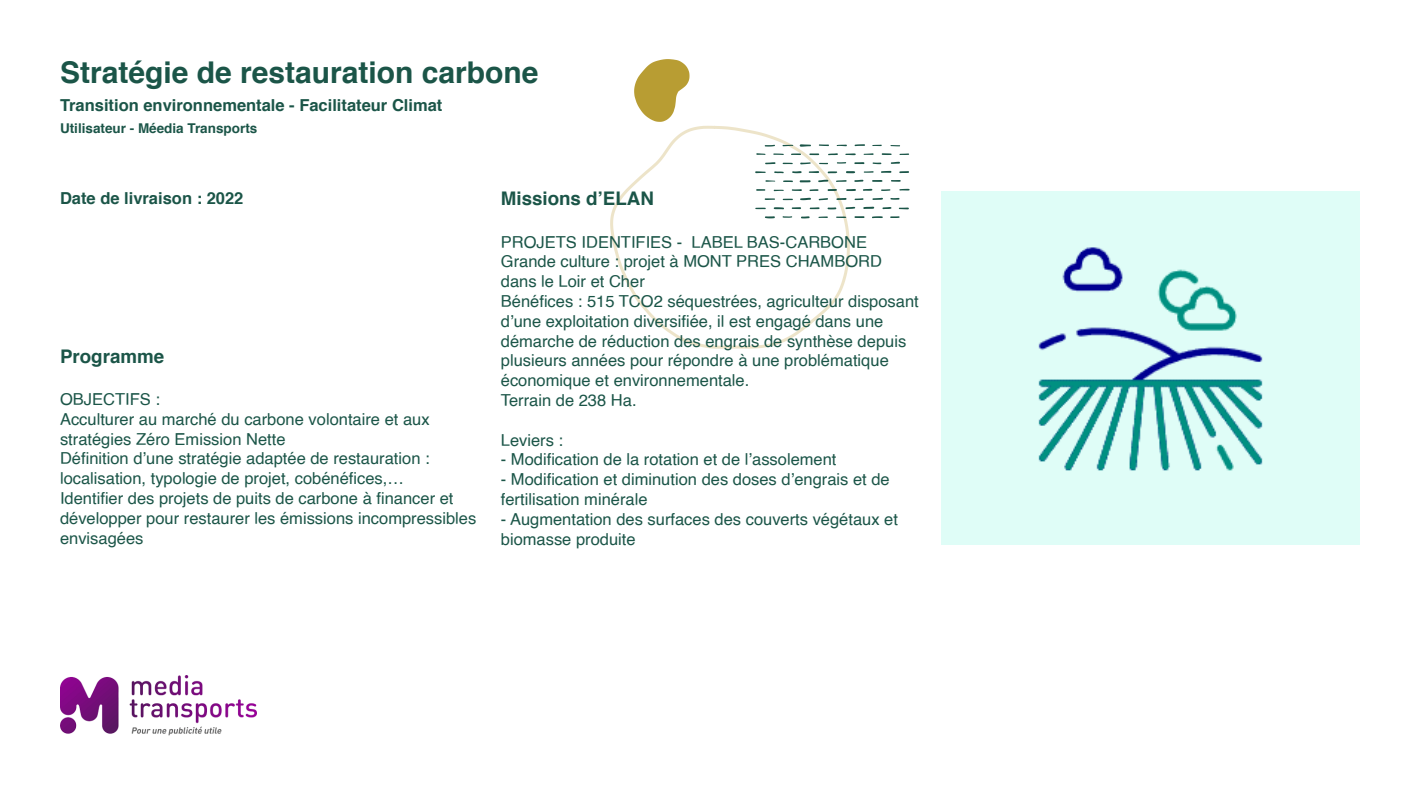
<style>
.page{position:relative;width:1420px;height:796px;background:#fff}
.page>*{position:absolute;margin:0;border:0;box-sizing:border-box;transform-origin:0 0}
.t1{font:700 30px "Helvetica";color:#1b5548}
.t2{font:700 18.75px "Helvetica";color:#1b5548}
.t3{font:16.5px/19.8px "Helvetica";color:#1b5548}
.t4{font:700 16.5px "Helvetica";color:#1b5548}
.t5{font:700 13.5px "Helvetica";color:#1b5548}
</style>
<div class="page">
<svg style="left:634px;top:59px;width:55px;height:61px"></svg>
<svg style="left:610px;top:120px;width:241px;height:229px"></svg>
<svg style="left:828px;top:153px;width:10px;height:2px"></svg>
<svg style="left:845px;top:153px;width:11px;height:2px"></svg>
<svg style="left:837px;top:162px;width:9px;height:2px"></svg>
<svg style="left:854px;top:162px;width:10px;height:2px"></svg>
<svg style="left:819px;top:144px;width:10px;height:2px"></svg>
<svg style="left:854px;top:144px;width:11px;height:2px"></svg>
<svg style="left:864px;top:153px;width:9px;height:2px"></svg>
<svg style="left:809px;top:153px;width:10px;height:2px"></svg>
<svg style="left:872px;top:162px;width:9px;height:2px"></svg>
<svg style="left:882px;top:153px;width:10px;height:2px"></svg>
<svg style="left:809px;top:171px;width:10px;height:2px"></svg>
<svg style="left:828px;top:171px;width:9px;height:2px"></svg>
<svg style="left:846px;top:171px;width:9px;height:2px"></svg>
<svg style="left:864px;top:171px;width:10px;height:2px"></svg>
<svg style="left:881px;top:171px;width:10px;height:2px"></svg>
<svg style="left:818px;top:180px;width:10px;height:2px"></svg>
<svg style="left:836px;top:180px;width:10px;height:2px"></svg>
<svg style="left:854px;top:180px;width:9px;height:2px"></svg>
<svg style="left:872px;top:180px;width:10px;height:2px"></svg>
<svg style="left:809px;top:189px;width:9px;height:2px"></svg>
<svg style="left:827px;top:189px;width:10px;height:2px"></svg>
<svg style="left:846px;top:189px;width:10px;height:2px"></svg>
<svg style="left:863px;top:189px;width:9px;height:2px"></svg>
<svg style="left:881px;top:189px;width:9px;height:2px"></svg>
<svg style="left:819px;top:198px;width:9px;height:2px"></svg>
<svg style="left:836px;top:198px;width:10px;height:2px"></svg>
<svg style="left:854px;top:198px;width:9px;height:2px"></svg>
<svg style="left:872px;top:198px;width:11px;height:2px"></svg>
<svg style="left:810px;top:207px;width:9px;height:2px"></svg>
<svg style="left:827px;top:207px;width:9px;height:2px"></svg>
<svg style="left:845px;top:207px;width:10px;height:2px"></svg>
<svg style="left:863px;top:207px;width:11px;height:2px"></svg>
<svg style="left:882px;top:207px;width:9px;height:2px"></svg>
<svg style="left:800px;top:144px;width:11px;height:3px"></svg>
<svg style="left:800px;top:162px;width:11px;height:2px"></svg>
<svg style="left:800px;top:180px;width:10px;height:2px"></svg>
<svg style="left:800px;top:198px;width:11px;height:2px"></svg>
<svg style="left:791px;top:153px;width:10px;height:2px"></svg>
<svg style="left:792px;top:171px;width:9px;height:2px"></svg>
<svg style="left:792px;top:189px;width:10px;height:2px"></svg>
<svg style="left:792px;top:207px;width:9px;height:2px"></svg>
<svg style="left:801px;top:216px;width:8px;height:2px"></svg>
<svg style="left:818px;top:216px;width:10px;height:2px"></svg>
<svg style="left:836px;top:216px;width:10px;height:2px"></svg>
<svg style="left:854px;top:216px;width:10px;height:2px"></svg>
<svg style="left:872px;top:216px;width:11px;height:2px"></svg>
<svg style="left:891px;top:162px;width:9px;height:2px"></svg>
<svg style="left:891px;top:180px;width:10px;height:2px"></svg>
<svg style="left:890px;top:198px;width:9px;height:2px"></svg>
<svg style="left:890px;top:216px;width:9px;height:2px"></svg>
<svg style="left:899px;top:153px;width:10px;height:2px"></svg>
<svg style="left:899px;top:171px;width:10px;height:2px"></svg>
<svg style="left:899px;top:189px;width:10px;height:2px"></svg>
<svg style="left:783px;top:180px;width:10px;height:2px"></svg>
<svg style="left:782px;top:216px;width:10px;height:2px"></svg>
<svg style="left:773px;top:153px;width:11px;height:2px"></svg>
<svg style="left:774px;top:171px;width:10px;height:2px"></svg>
<svg style="left:774px;top:207px;width:10px;height:2px"></svg>
<svg style="left:765px;top:145px;width:10px;height:2px"></svg>
<svg style="left:765px;top:162px;width:10px;height:2px"></svg>
<svg style="left:765px;top:180px;width:10px;height:2px"></svg>
<svg style="left:765px;top:198px;width:10px;height:2px"></svg>
<svg style="left:765px;top:216px;width:10px;height:2px"></svg>
<svg style="left:756px;top:153px;width:9px;height:2px"></svg>
<svg style="left:755px;top:171px;width:11px;height:2px"></svg>
<svg style="left:756px;top:189px;width:9px;height:2px"></svg>
<img style="left:942px;top:191px;width:418px;height:353px">
<img style="left:60px;top:676px;width:196px;height:60px">
<p class="t1" style="left:60px;top:48px;width:480px">Stratégie de restauration carbone</p>
<p class="t4" style="left:60px;top:92px;width:384px">Transition environnementale - Facilitateur Climat</p>
<p class="t5" style="left:60px;top:117px;width:199px">Utilisateur - Méedia Transports</p>
<p class="t4" style="left:60px;top:184px;width:185px">Date de livraison : 2022</p>
<p class="t2" style="left:60px;top:341px;width:106px">Programme</p>
<p class="t3" style="left:60px;top:390px;width:101px">OBJECTIFS :</p>
<p class="t3" style="left:60px;top:410px;width:371px">Acculturer au marché du carbone volontaire et aux stratégies Zéro Emission Nette</p>
<p class="t3" style="left:60px;top:449px;width:371px">Définition d’une stratégie adaptée de restauration : localisation, typologie de projet, cobénéfices,…</p>
<p class="t3" style="left:60px;top:489px;width:418px">Identifier des projets de puits de carbone à financer et développer pour restaurer les émissions incompressibles envisagées</p>
<p class="t2" style="left:501px;top:183px;width:155px">Missions d’ELAN</p>
<p class="t3" style="left:501px;top:232px;width:368px">PROJETS IDENTIFIES - LABEL BAS-CARBONE</p>
<p class="t3" style="left:501px;top:252px;width:383px">Grande culture : projet à MONT PRES CHAMBORD dans le Loir et Cher</p>
<p class="t3" style="left:501px;top:292px;width:419px">Bénéfices : 515 TCO2 séquestrées, agriculteur disposant d’une exploitation diversifiée, il est engagé dans une démarche de réduction des engrais de synthèse depuis plusieurs années pour répondre à une problématique économique et environnementale.</p>
<p class="t3" style="left:501px;top:391px;width:137px">Terrain de 238 Ha.</p>
<p class="t3" style="left:501px;top:430px;width:64px">Leviers :</p>
<p class="t3" style="left:501px;top:450px;width:337px">- Modification de la rotation et de l’assolement</p>
<p class="t3" style="left:501px;top:470px;width:390px">- Modification et diminution des doses d’engrais et de fertilisation minérale</p>
<p class="t3" style="left:501px;top:509px;width:399px">- Augmentation des surfaces des couverts végétaux et biomasse produite</p>
</div>
